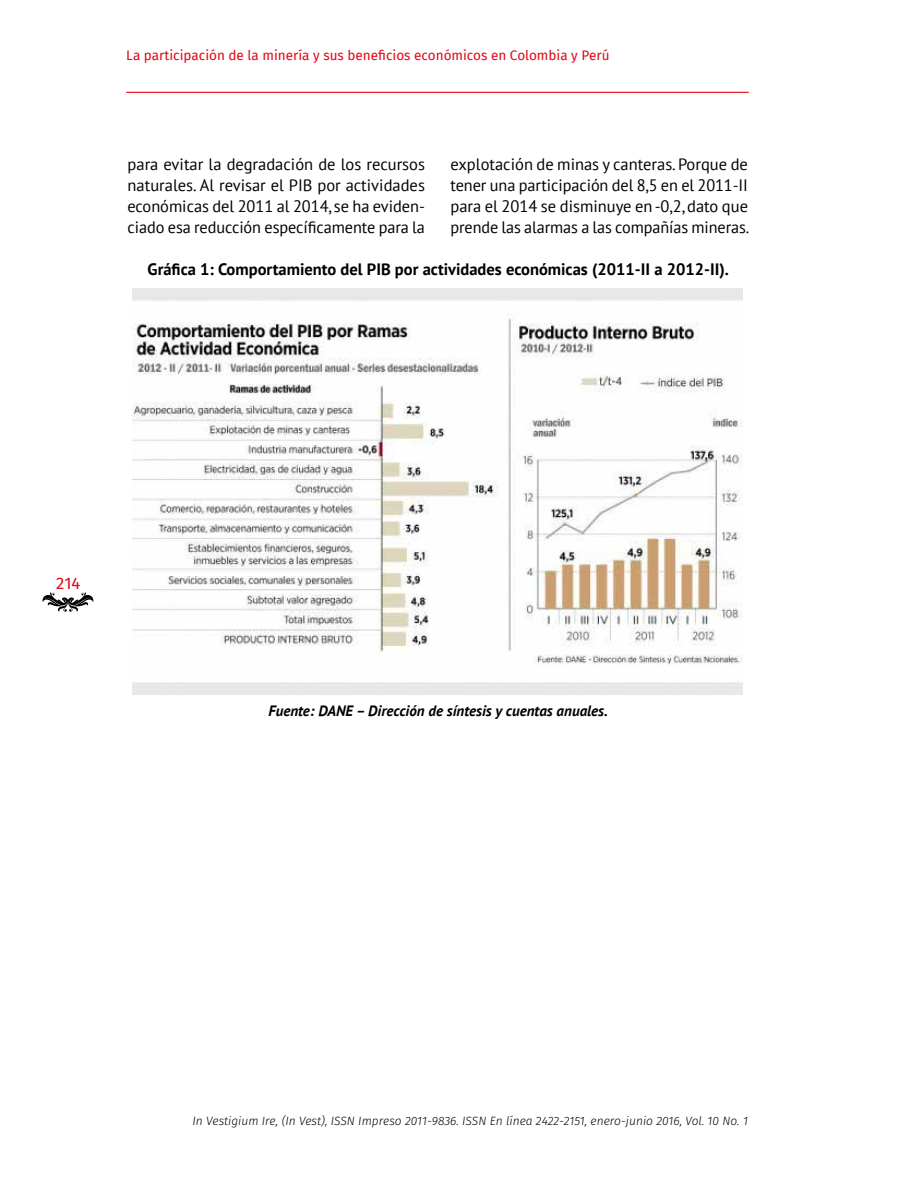
<style>
.page{position:relative;width:918px;height:1188px;background:#fff}
.page>*{position:absolute;margin:0;border:0;box-sizing:border-box;transform-origin:0 0}
.t1{font:16.5px/21px "PT Sans";letter-spacing:-.005em;color:#000;text-align:justify}
.t2{font:700 16.5px "PT Sans";color:#000}
.t3{font:16.5px "Fira Sans";color:#e30613}
.t4{font:italic 700 15px "PT Sans";color:#000}
.t5{font:13.5px "Fira Sans";color:#e30613}
.t6{font:italic 300 12px "Fira Sans";color:#000}
</style>
<div class="page">
<hr style="left:126px;top:92px;width:623px;height:1px;background:#e30613">
<svg style="left:42px;top:592px;width:52px;height:20px"></svg>
<img style="left:133px;top:289px;width:610px;height:406px">
<p class="t5" style="left:126px;top:45px;width:485px">La participación de la minería y sus beneficios económicos en Colombia y Perú</p>
<p class="t1" style="left:128px;top:153px;width:299px">para evitar la degradación de los recursos naturales. Al revisar el PIB por actividades económicas del 2011 al 2014, se ha eviden&shy;ciado esa reducción específicamente para la</p>
<p class="t1" style="left:450px;top:153px;width:300px">explotación de minas y canteras. Porque de tener una participación del 8,5 en el 2011-II para el 2014 se disminuye en -0,2, dato que prende las alarmas a las compañías mineras.</p>
<p class="t2" style="left:148px;top:258px;width:583px">Gráfica 1: Comportamiento del PIB por actividades económicas (2011-II a 2012-II).</p>
<p class="t3" style="left:56px;top:572px;width:26px">214</p>
<p class="t4" style="left:268px;top:701px;width:341px">Fuente: DANE – Dirección de síntesis y cuentas anuales.</p>
<p class="t6" style="left:193px;top:1112px;width:557px">In Vestigium Ire, (In Vest), ISSN Impreso 2011-9836. ISSN En línea 2422-2151, enero-junio 2016, Vol. 10 No. 1</p>
</div>
